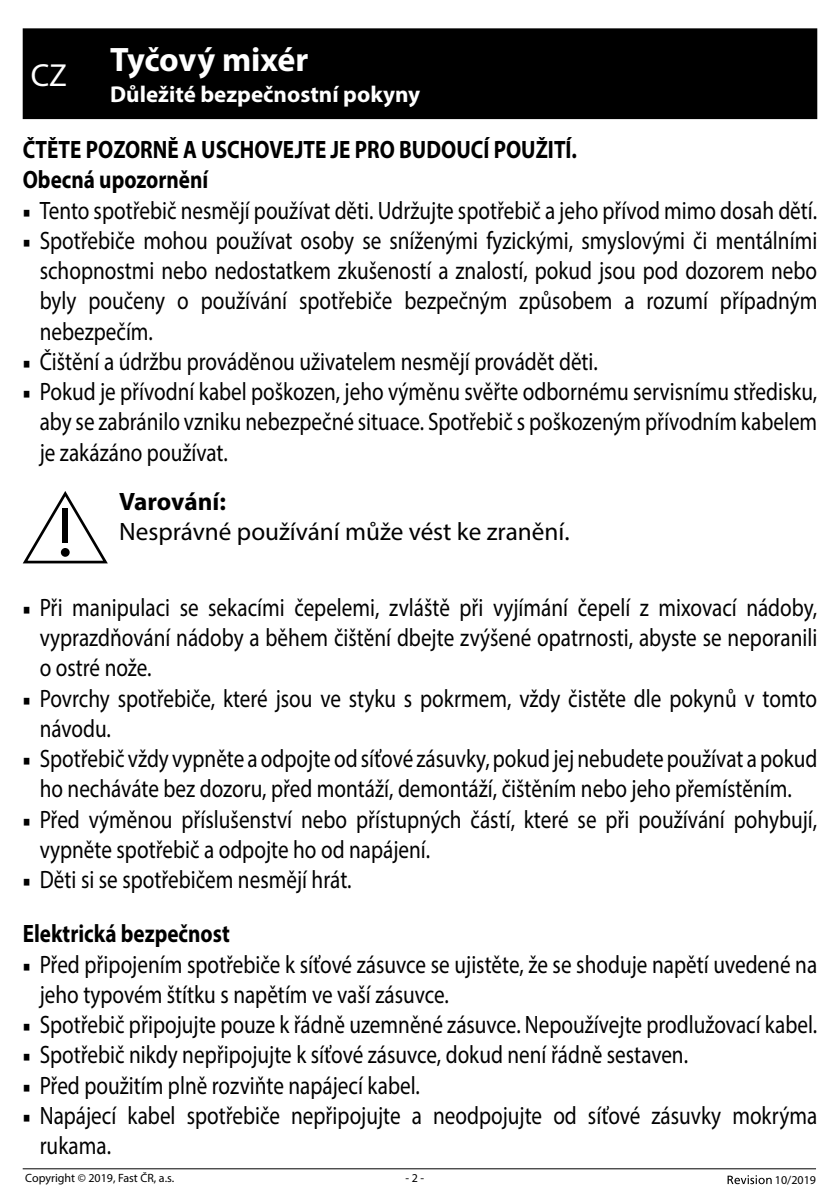
<style>
.page{position:relative;width:840px;height:1191px;background:#fff}
.page>*{position:absolute;margin:0;border:0;box-sizing:border-box;transform-origin:0 0}
.t1{font:700 34px "Myriad Pro";letter-spacing:-.01em;color:#fff}
.t2{font:32px "Myriad Pro";color:#fff}
.t3{font:25.2px/30.2px "Myriad Pro";color:#000;scale:.84 1}
.t4{font:700 25.2px/30.2px "Myriad Pro";color:#000;scale:.84 1}
.t5{font:25.2px "Myriad Pro";color:#000}
.t6{font:700 25.2px "Myriad Pro";color:#000}
.t7{font:700 23px "Myriad Pro";color:#fff}
.t8{font:12px "Myriad Pro";color:#000}
.s1{font-family:"Minion Pro";font-size:23px}
.s2{font-weight:700}
</style>
<div class="page">
<svg style="left:727px;top:1175px;width:44px;height:9px"></svg>
<hr style="left:23px;top:1168px;width:792px;height:1px;background:#000">
<div style="left:23px;top:28px;width:793px;height:91px;background:#000"></div>
<svg style="left:23px;top:491px;width:85px;height:72px"></svg>
<div style="left:62px;top:508px;width:6px;height:35px;background:#000"></div>
<div style="left:61px;top:548px;width:9px;height:9px;background:#000;border-radius:50%"></div>
<h1 class="t1" style="left:110px;top:37px;width:200px">Tyčový mixér</h1>
<p class="t7" style="left:110px;top:79px;width:311px">Důležité bezpečnostní pokyny</p>
<p class="t4" style="left:23px;top:134px;width:661px">ČTĚTE POZORNĚ A USCHOVEJTE JE PRO BUDOUCÍ POUŽITÍ.<br>Obecná upozornění</p>
<p class="t3" style="left:23px;top:195px;width:946px"><span class="s1">■</span> Tento spotřebič nesmějí používat děti. Udržujte spotřebič a jeho přívod mimo dosah dětí.</p>
<p class="t3" style="left:40px;top:225px;width:926px;text-align:justify;text-indent:-17px"><span class="s1">■</span> Spotřebiče mohou používat osoby se sníženými fyzickými, smyslovými či mentálními schopnostmi nebo nedostatkem zkušeností a znalostí, pokud jsou pod dozorem nebo byly poučeny o používání spotřebiče bezpečným způsobem a rozumí případným nebezpečím.</p>
<p class="t3" style="left:23px;top:346px;width:686px"><span class="s1">■</span> Čištění a údržbu prováděnou uživatelem nesmějí provádět děti.</p>
<p class="t3" style="left:40px;top:376px;width:926px;text-align:justify;text-indent:-17px"><span class="s1">■</span> Pokud je přívodní kabel poškozen, jeho výměnu svěřte odbornému servisnímu středisku, aby se zabránilo vzniku nebezpečné situace. Spotřebič s poškozeným přívodním kabelem je zakázáno používat.</p>
<p class="t6" style="left:119px;top:485px;width:108px">Varování:</p>
<p class="t5" style="left:119px;top:516px;width:451px">Nesprávné používání může vést ke zranění.</p>
<p class="t2" style="left:31px;top:55px;width:38px">CZ</p>
<p class="t3" style="left:40px;top:592px;width:926px;text-align:justify;text-indent:-17px"><span class="s1">■</span> Při manipulaci se sekacími čepelemi, zvláště při vyjímání čepelí z mixovací nádoby, vyprazdňování nádoby a během čištění dbejte zvýšené opatrnosti, abyste se neporanili o ostré nože.</p>
<p class="t3" style="left:40px;top:682px;width:926px;text-indent:-17px"><span class="s1">■</span> Povrchy spotřebiče, které jsou ve styku s pokrmem, vždy čistěte dle pokynů v tomto návodu.</p>
<p class="t3" style="left:23px;top:743px;width:946px;text-align:center"><span class="s1">■</span> Spotřebič vždy vypněte a odpojte od síťové zásuvky, pokud jej nebudete používat a pokud ho necháváte bez dozoru, před montáží, demontáží, čištěním nebo jeho přemístěním.</p>
<p class="t3" style="left:40px;top:803px;width:926px;text-indent:-17px"><span class="s1">■</span> Před výměnou příslušenství nebo přístupných částí, které se při používání pohybují, vypněte spotřebič a odpojte ho od napájení.</p>
<p class="t3" style="left:23px;top:852px;width:393px;line-height:54.2px"><span class="s1">■</span> Děti si se spotřebičem nesmějí hrát.<br><span class="s2">Elektrická bezpečnost</span></p>
<p class="t3" style="left:40px;top:948px;width:926px;text-indent:-17px"><span class="s1">■</span> Před připojením spotřebiče k síťové zásuvce se ujistěte, že se shoduje napětí uvedené na jeho typovém štítku s napětím ve vaší zásuvce.</p>
<p class="t3" style="left:23px;top:1009px;width:946px"><span class="s1">■</span> Spotřebič připojujte pouze k řádně uzemněné zásuvce. Nepoužívejte prodlužovací kabel.</p>
<p class="t3" style="left:23px;top:1039px;width:793px"><span class="s1">■</span> Spotřebič nikdy nepřipojujte k síťové zásuvce, dokud není řádně sestaven.</p>
<p class="t3" style="left:23px;top:1069px;width:474px"><span class="s1">■</span> Před použitím plně rozviňte napájecí kabel.</p>
<p class="t3" style="left:40px;top:1100px;width:926px;text-indent:-17px"><span class="s1">■</span> Napájecí kabel spotřebiče nepřipojujte a neodpojujte od síťové zásuvky mokrýma rukama.</p>
<p class="t8" style="left:25px;top:1170px;width:150px">Copyright © 2019, Fast ČR, a.s.</p>
<p class="t8" style="left:405px;top:1170px;width:20px">- 2 -</p>
<p class="t8" style="left:774px;top:1172px;width:43px">10/2019</p>
</div>
